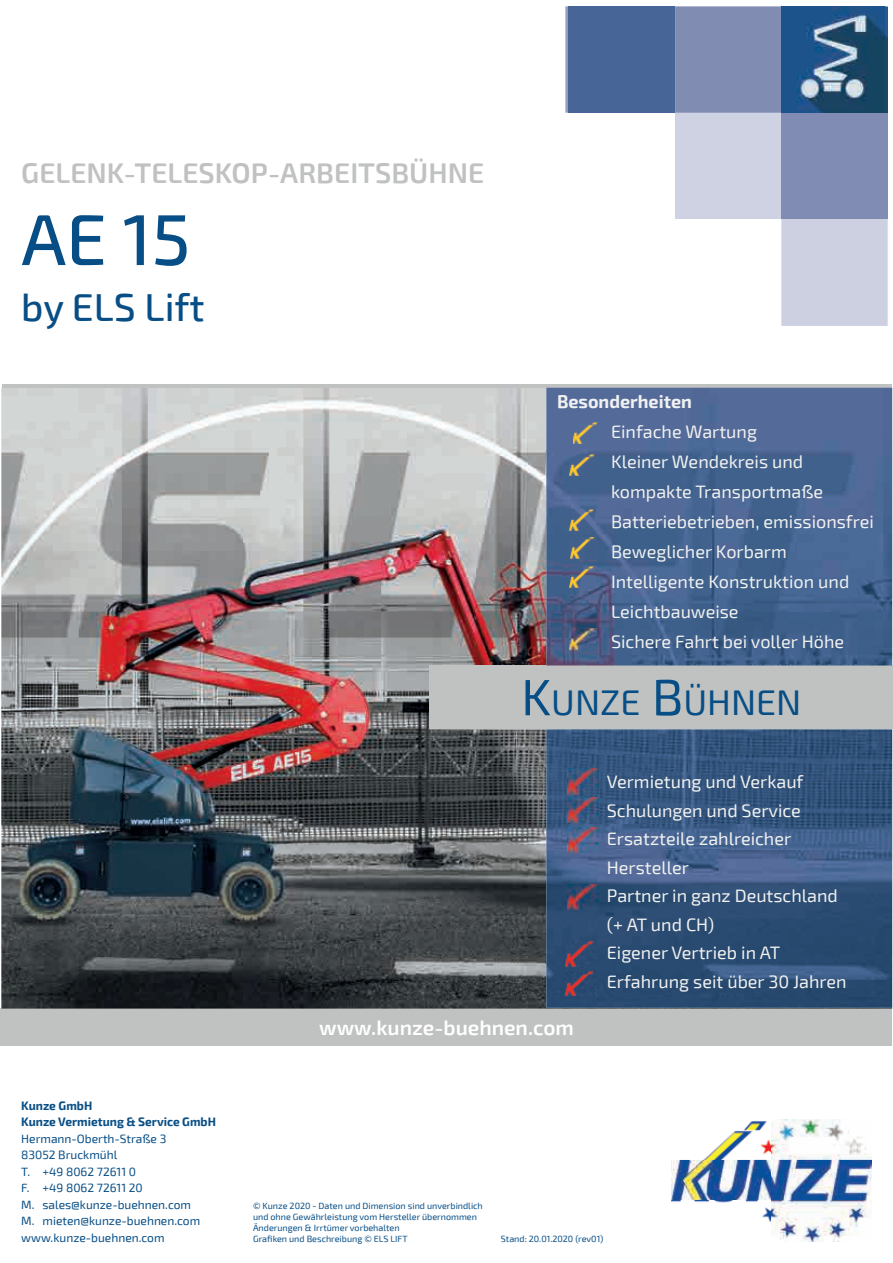
<style>
.page{position:relative;width:893px;height:1263px;background:#fff}
.page>*{position:absolute;margin:0;border:0;box-sizing:border-box;transform-origin:0 0}
.t1{font:500 72px "Exo 2";color:#074e86}
.t2{font:500 39px "Exo 2";color:#074e86}
.t3{font:35.7px "Exo 2";color:#074e86}
.t4{font:600 28.5px "Exo 2";color:#c0c2c1}
.t5{font:600 21px "Exo 2";color:#fff}
.t6{font:18px/28.5px "Exo 2";color:#f0f1f0}
.t7{font:700 18px "Exo 2";color:#f0f1f0}
.t8{font:12px/16.5px "Exo 2";color:#074e86}
.t9{font:700 12px/16.5px "Exo 2";color:#074e86}
.t10{font:9px/10.8px "Exo 2";color:#074e86}
.s1{font-size:51px}
</style>
<div class="page">
<div style="left:1px;top:1008px;width:891px;height:38px;background:#c0c2c1"></div>
<svg style="left:565px;top:6px;width:323px;height:320px"></svg>
<img style="left:781px;top:6px;width:107px;height:107px">
<img style="left:1px;top:388px;width:545px;height:620px">
<hr style="left:2px;top:385px;width:890px;height:3px;background:#c0c2c1">
<div style="left:429px;top:665px;width:464px;height:64px;background:#c0c2c1"></div>
<img style="left:546px;top:388px;width:346px;height:277px">
<img style="left:546px;top:729px;width:346px;height:279px">
<img style="left:573px;top:422px;width:26px;height:22px">
<img style="left:569px;top:567px;width:27px;height:22px">
<img style="left:570px;top:537px;width:27px;height:22px">
<img style="left:569px;top:510px;width:27px;height:22px">
<img style="left:570px;top:454px;width:25px;height:22px">
<img style="left:568px;top:769px;width:30px;height:25px">
<img style="left:568px;top:797px;width:30px;height:26px">
<img style="left:568px;top:827px;width:30px;height:26px">
<img style="left:568px;top:884px;width:30px;height:26px">
<img style="left:565px;top:941px;width:31px;height:26px">
<img style="left:565px;top:971px;width:31px;height:26px">
<img style="left:570px;top:629px;width:26px;height:22px">
<img style="left:672px;top:1119px;width:200px;height:123px">
<h3 class="t4" style="left:21px;top:156px;width:465px">GELENK-TELESKOP-ARBEITSBÜHNE</h3>
<h1 class="t1" style="left:21px;top:197px;width:171px">AE 15</h1>
<h2 class="t2" style="left:21px;top:285px;width:185px">by ELS Lift</h2>
<p class="t9" style="left:21px;top:1097px;width:196px">Kunze GmbH<br>Kunze Vermietung &amp; Service GmbH</p>
<p class="t8" style="left:21px;top:1130px;width:180px">Hermann-Oberth-Straße 3<br>83052 Bruckmühl<br>T. +49 8062 72611 0<br>F. +49 8062 72611 20<br>M. sales@kunze-buehnen.com<br>M. mieten@kunze-buehnen.com www.kunze-buehnen.com</p>
<p class="t7" style="left:557px;top:391px;width:136px">Besonderheiten</p>
<p class="t6" style="left:611px;top:417px;width:264px;line-height:30px">Einfache Wartung<br>Kleiner Wendekreis und kompakte Transportmaße<br>Batteriebetrieben, emissionsfrei<br>Beweglicher Korbarm<br>Intelligente Konstruktion und<br>Leichtbauweise<br>Sichere Fahrt bei voller Höhe</p>
<h3 class="t3" style="left:521px;top:682px;width:282px"><span class="s1">K</span>UNZE <span class="s1">B</span>ÜHNEN</h3>
<p class="t5" style="left:319px;top:1015px;width:256px">www.kunze-buehnen.com</p>
<p class="t6" style="left:607px;top:768px;width:241px">Vermietung und Verkauf<br>Schulungen und Service<br>Ersatzteile zahlreicher<br>Hersteller<br>Partner in ganz Deutschland (+ AT und CH)<br>Eigener Vertrieb in AT<br>Erfahrung seit über 30 Jahren</p>
<p class="t10" style="left:253px;top:1201px;width:231px">© Kunze 2020 - Daten und Dimension sind unverbindlich und ohne Gewährleistung vom Hersteller übernommen Änderungen &amp; Irrtümer vorbehalten<br>Grafiken und Beschreibung © ELS LIFT</p>
<p class="t10" style="left:501px;top:1233px;width:104px">Stand: 20.01.2020 (rev01)</p>
</div>
